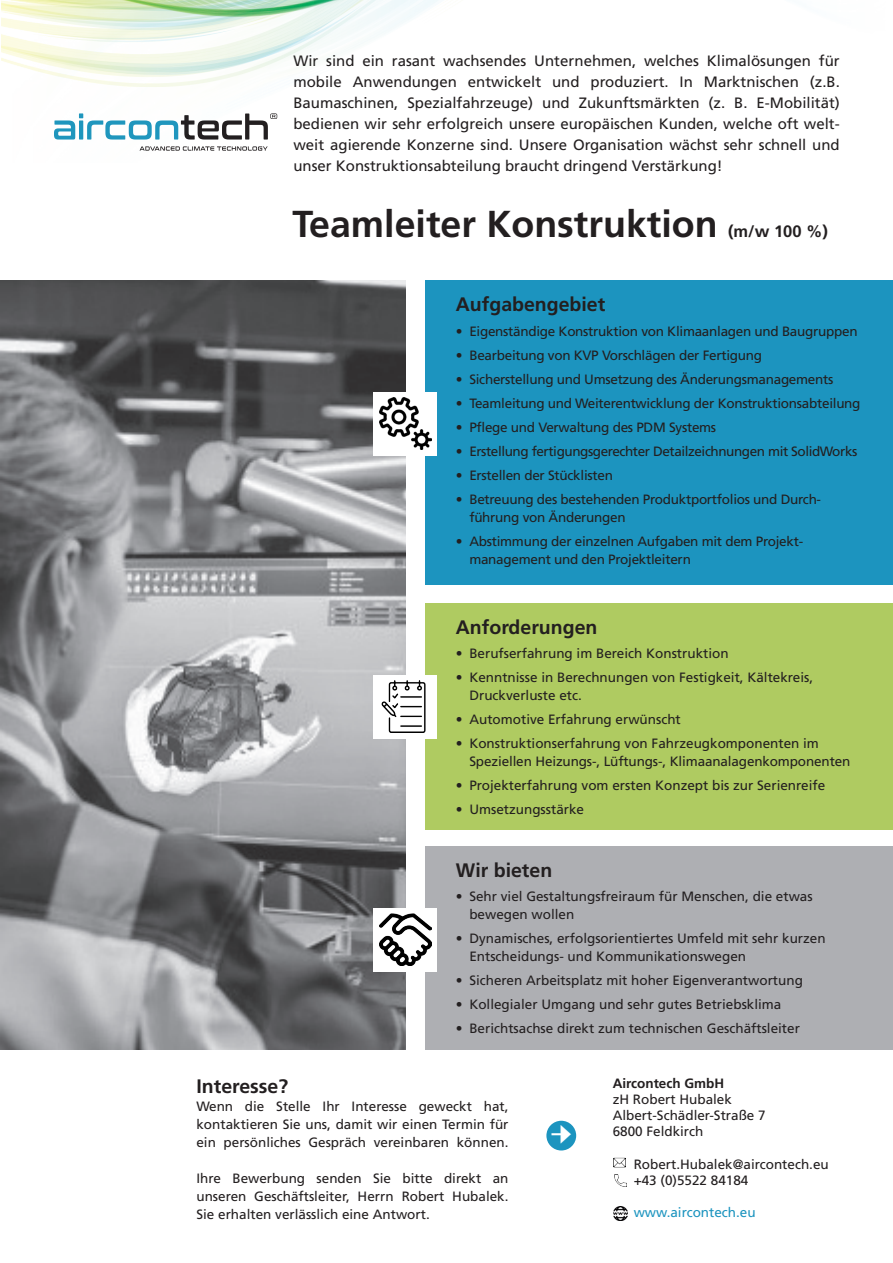
<style>
.page{position:relative;width:893px;height:1263px;background:#fff}
.page>*{position:absolute;margin:0;border:0;box-sizing:border-box;transform-origin:0 0}
.t1{font:37.5px "Frutiger LT 65 Bd";color:#231f20}
.t2{font:34.5px "Minion Pro";color:#fff}
.t3{font:19.5px "Frutiger LT 65 Bd";color:#231f20}
.t4{font:16.5px "Frutiger LT 65 Bd";color:#231f20}
.t5{font:15px/21px "Frutiger LT 55 Rm";color:#231f20;text-align:justify}
.t6{font:13.5px/18px "Frutiger LT 55 Rm";color:#231f20}
.t7{font:13.5px/18px "Frutiger LT 55 Rm";letter-spacing:-.02em;color:#231f20}
.t8{font:13.5px "Frutiger LT 55 Rm";letter-spacing:-.03em;color:#231f20}
.t9{font:13.5px "Frutiger LT 55 Rm";color:#1c94bf}
.t10{font:13.5px "Frutiger LT 65 Bd";color:#231f20}
</style>
<div class="page">
<div style="left:425px;top:281px;width:468px;height:304px;background:#1c94bf"></div>
<img style="left:0;top:281px;width:405px;height:768px">
<div style="left:373px;top:392px;width:64px;height:64px;background:#fff"></div>
<img style="left:380px;top:398px;width:52px;height:52px">
<div style="left:425px;top:603px;width:468px;height:226px;background:#afcb61"></div>
<div style="left:425px;top:846px;width:468px;height:203px;background:#aeafb3"></div>
<div style="left:373px;top:908px;width:64px;height:64px;background:#fff"></div>
<img style="left:380px;top:913px;width:52px;height:52px">
<div style="left:546px;top:1121px;width:30px;height:29px;background:#1c94bf;border-radius:50%"></div>
<svg style="left:613px;top:1157px;width:14px;height:30px"></svg>
<img style="left:613px;top:1206px;width:14px;height:14px">
<img style="left:1px;top:0;width:438px;height:151px">
<div style="left:373px;top:675px;width:64px;height:64px;background:#fff"></div>
<img style="left:381px;top:681px;width:45px;height:52px">
<p class="t5" style="left:293px;top:50px;width:548px">Wir sind ein rasant wachsendes Unternehmen, welches Klimalösungen für mobile Anwendungen entwickelt und produziert. In Marktnischen (z.B.<br>Baumaschinen, Spezialfahrzeuge) und Zukunftsmärkten (z. B. E-Mobilität) bedienen wir sehr erfolgreich unsere europäischen Kunden, welche oft welt&shy;weit agierende Konzerne sind. Unsere Organisation wächst sehr schnell und unser Konstruktionsabteilung braucht dringend Verstärkung!</p>
<p class="t1" style="left:293px;top:202px;width:427px">Teamleiter Konstruktion</p>
<p class="t4" style="left:728px;top:222px;width:101px">(m/w 100 %)</p>
<p class="t3" style="left:456px;top:293px;width:151px">Aufgabengebiet</p>
<p class="t7" style="left:456px;top:322px;width:403px">• Eigenständige Konstruktion von Klimaanlagen und Baugruppen</p>
<p class="t7" style="left:456px;top:346px;width:308px">• Bearbeitung von KVP Vorschlägen der Fertigung</p>
<p class="t7" style="left:456px;top:370px;width:379px">• Sicherstellung und Umsetzung des Änderungsmanagements</p>
<p class="t7" style="left:456px;top:394px;width:406px">• Teamleitung und Weiterentwicklung der Konstruktionsabteilung</p>
<p class="t7" style="left:456px;top:418px;width:262px">• Pflege und Verwaltung des PDM Systems</p>
<p class="t8" style="left:456px;top:443px;width:403px">• Erstellung fertigungsgerechter Detailzeichnungen mit SolidWorks</p>
<p class="t7" style="left:456px;top:466px;width:159px">• Erstellen der Stücklisten</p>
<p class="t7" style="left:469px;top:490px;width:353px;text-indent:-14px">• Betreuung des bestehenden Produktportfolios und Durch&shy;führung von Änderungen</p>
<p class="t7" style="left:469px;top:532px;width:335px;text-indent:-14px">• Abstimmung der einzelnen Aufgaben mit dem Projekt&shy;management und den Projektleitern</p>
<p class="t3" style="left:456px;top:615px;width:143px">Anforderungen</p>
<p class="t6" style="left:456px;top:645px;width:274px">• Berufserfahrung im Bereich Konstruktion</p>
<p class="t6" style="left:469px;top:669px;width:345px;text-indent:-14px">• Kenntnisse in Berechnungen von Festigkeit, Kältekreis,<br>Druckverluste etc.</p>
<p class="t6" style="left:456px;top:711px;width:227px">• Automotive Erfahrung erwünscht</p>
<p class="t6" style="left:469px;top:735px;width:383px;text-indent:-14px">• Konstruktionserfahrung von Fahrzeugkomponenten im<br>Speziellen Heizungs-, Lüftungs-, Klimaanalagenkomponenten</p>
<p class="t6" style="left:456px;top:777px;width:371px">• Projekterfahrung vom ersten Konzept bis zur Serienreife</p>
<p class="t6" style="left:456px;top:801px;width:130px">• Umsetzungsstärke</p>
<p class="t3" style="left:456px;top:858px;width:98px">Wir bieten</p>
<p class="t6" style="left:469px;top:887px;width:345px;text-indent:-14px">• Sehr viel Gestaltungsfreiraum für Menschen, die etwas bewegen wollen</p>
<p class="t6" style="left:469px;top:929px;width:358px;text-indent:-14px">• Dynamisches, erfolgsorientiertes Umfeld mit sehr kurzen<br>Entscheidungs- und Kommunikationswegen</p>
<p class="t6" style="left:456px;top:971px;width:349px">• Sicheren Arbeitsplatz mit hoher Eigenverantwortung</p>
<p class="t6" style="left:456px;top:995px;width:327px">• Kollegialer Umgang und sehr gutes Betriebsklima</p>
<p class="t6" style="left:456px;top:1019px;width:346px">• Berichtsachse direkt zum technischen Geschäftsleiter</p>
<p class="t3" style="left:196px;top:1075px;width:93px">Interesse?</p>
<p class="t6" style="left:196px;top:1097px;width:314px;text-align:justify">Wenn die Stelle Ihr Interesse geweckt hat, kontaktieren Sie uns, damit wir einen Termin für ein persönliches Gespräch vereinbaren können.</p>
<p class="t6" style="left:196px;top:1169px;width:314px;text-align:justify">Ihre Bewerbung senden Sie bitte direkt an unseren Geschäftsleiter, Herrn Robert Hubalek.<br>Sie erhalten verlässlich eine Antwort.</p>
<p class="t2" style="left:550px;top:1109px;width:23px">→</p>
<p class="t10" style="left:613px;top:1075px;width:113px">Aircontech GmbH</p>
<p class="t6" style="left:613px;top:1090px;width:121px">zH Robert Hubalek</p>
<p class="t6" style="left:613px;top:1106px;width:155px">Albert-Schädler-Straße 7</p>
<p class="t6" style="left:613px;top:1123px;width:92px">6800 Feldkirch</p>
<p class="t6" style="left:634px;top:1155px;width:197px">Robert.Hubalek@aircontech.eu</p>
<p class="t6" style="left:634px;top:1171px;width:116px">+43 (0)5522 84184</p>
<p class="t9" style="left:634px;top:1205px;width:124px">www.aircontech.eu</p>
</div>
